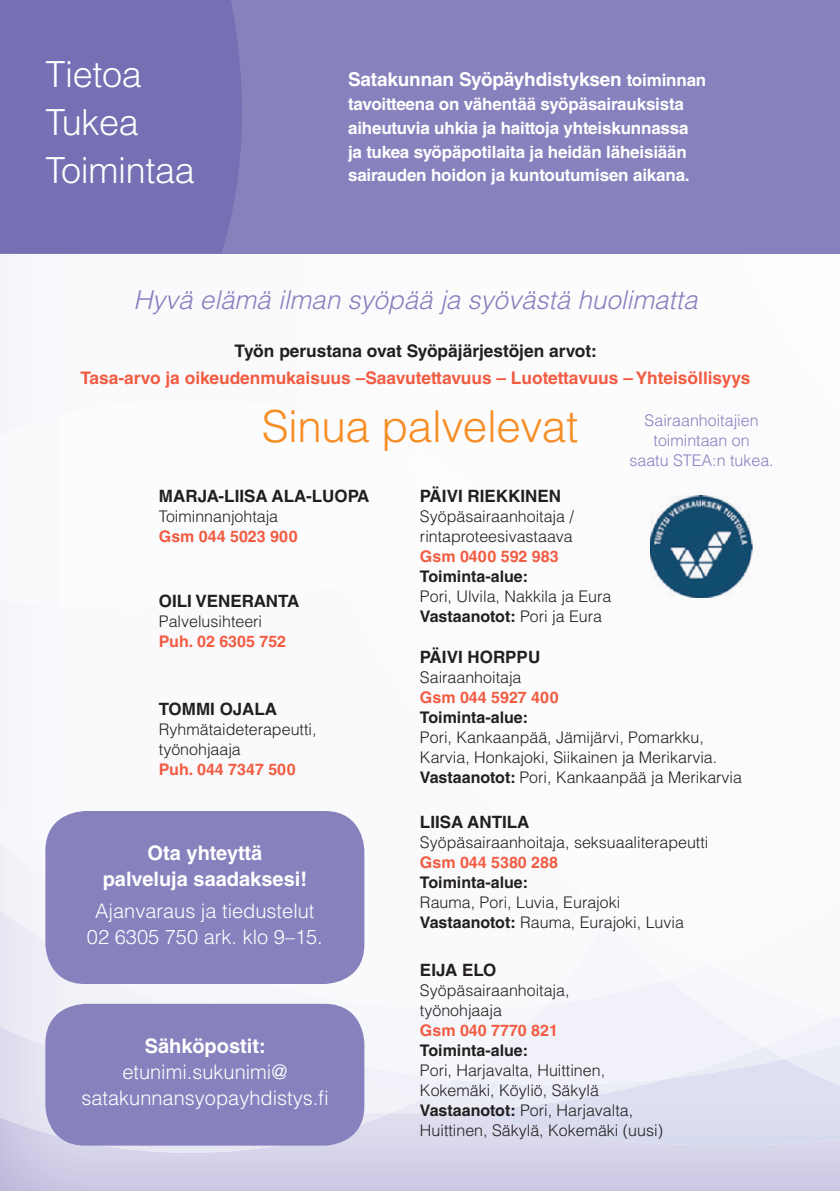
<style>
.page{position:relative;width:840px;height:1191px;background:#fff}
.page>*{position:absolute;margin:0;border:0;box-sizing:border-box;transform-origin:0 0}
.t1{font:300 44px "Helvetica LT Std";letter-spacing:-.01em;color:#f68e26}
.t2{font:300 36px/48px "Helvetica LT Std";letter-spacing:-.01em;color:#fff}
.t3{font:italic 300 26px "Helvetica LT Std";color:#8781bd}
.t4{font:300 20px/26px "Helvetica LT Std";color:#fff;text-align:center}
.t5{font:700 20px/26px "Helvetica LT Std";color:#fff;text-align:center}
.t6{font:700 19px "Helvetica LT Std";letter-spacing:-.01em;color:#fff}
.t7{font:700 17.4px "Helvetica LT Std";color:#f15c42}
.t8{font:700 17.4px "Helvetica LT Std";color:#231f20}
.t9{font:700 17px/23.8px "Helvetica LT Std";letter-spacing:-.01em;color:#fff}
.t10{font:700 17px "Helvetica LT Std";color:#231f20}
.t11{font:300 16px/20px "Helvetica LT Std";color:#231f20}
.t12{font:700 16px "Helvetica LT Std";color:#f15c42}
.t13{font:700 16px "Helvetica LT Std";color:#231f20}
.t14{font:300 16px/20px "Helvetica LT Std";color:#8781bd;text-align:center}
.s1{font-size:17px}
.s2{font-weight:700}
</style>
<div class="page">
<img style="left:0;top:1113px;width:390px;height:39px">
<div style="left:466px;top:1078px;width:373px;height:67px;background:#dbddef"></div>
<img style="left:783px;top:1058px;width:56px;height:28px">
<img style="left:422px;top:1084px;width:244px;height:27px">
<div style="left:364px;top:1079px;width:91px;height:19px;background:#f1f2f9"></div>
<img style="left:0;top:1010px;width:61px;height:44px">
<img style="left:455px;top:1005px;width:308px;height:79px">
<div style="left:667px;top:980px;width:165px;height:67px;background:#f1f2f9"></div>
<div style="left:348px;top:1010px;width:197px;height:69px;background:#f6f7fb"></div>
<img style="left:0;top:608px;width:604px;height:402px">
<div style="left:710px;top:980px;width:122px;height:36px;background:#f6f7fb"></div>
<img style="left:524px;top:540px;width:229px;height:425px">
<img style="left:345px;top:608px;width:79px;height:261px">
<img style="left:424px;top:540px;width:214px;height:366px">
<img style="left:303px;top:412px;width:109px;height:23px">
<img style="left:424px;top:540px;width:100px;height:23px">
<div style="left:0;top:0;width:839px;height:253px;background:#8781bd"></div>
<div style="left:0;top:0;width:242px;height:253px;background:#756fb3"></div>
<div style="left:45px;top:811px;width:319px;height:173px;background:#8781bd;border-radius:40px"></div>
<div style="left:45px;top:1003px;width:319px;height:142px;background:#8781bd;border-radius:40px"></div>
<img style="left:650px;top:496px;width:102px;height:101px">
<h2 class="t2" style="left:45px;top:50px;width:151px">Tietoa<br>Tukea<br>Toimintaa</h2>
<p class="t6" style="left:348px;top:68px;width:359px">Satakunnan Syöpäyhdistyksen <span class="s1">toiminnan</span></p>
<p class="t9" style="left:348px;top:92px;width:343px">tavoitteena on vähentää syöpäsairauksista aiheutuvia uhkia ja haittoja yhteiskunnassa ja tukea syöpäpotilaita ja heidän läheisiään sairauden hoidon ja kuntoutumisen aikana.</p>
<h3 class="t3" style="left:133px;top:284px;width:565px">Hyvä elämä ilman syöpää ja syövästä huolimatta</h3>
<p class="t8" style="left:234px;top:340px;width:364px">Työn perustana ovat Syöpäjärjestöjen arvot:</p>
<p class="t7" style="left:80px;top:368px;width:671px">Tasa-arvo ja oikeudenmukaisuus –Saavutettavuus – Luotettavuus – Yhteisöllisyys</p>
<h1 class="t1" style="left:261px;top:398px;width:318px">Sinua palvelevat</h1>
<p class="t14" style="left:629px;top:410px;width:146px">Sairaanhoitajien toimintaan on<br>saatu STEA:n tukea.</p>
<p class="t10" style="left:159px;top:485px;width:212px">MARJA-LIISA ALA-LUOPA</p>
<p class="t11" style="left:159px;top:506px;width:121px">Toiminnanjohtaja</p>
<p class="t12" style="left:159px;top:526px;width:140px">Gsm 044 5023 900</p>
<p class="t10" style="left:159px;top:590px;width:142px">OILI VENERANTA</p>
<p class="t11" style="left:159px;top:610px;width:105px">Palvelusihteeri</p>
<p class="t12" style="left:159px;top:631px;width:129px">Puh. 02 6305 752</p>
<p class="t10" style="left:159px;top:698px;width:119px">TOMMI OJALA</p>
<p class="t11" style="left:159px;top:719px;width:159px">Ryhmätaideterapeutti, työnohjaaja</p>
<p class="t12" style="left:159px;top:759px;width:138px">Puh. 044 7347 500</p>
<p class="t5" style="left:103px;top:839px;width:206px">Ota yhteyttä palveluja saadaksesi!</p>
<p class="t4" style="left:87px;top:897px;width:237px">Ajanvaraus ja tiedustelut<br>02 6305 750 ark. klo 9–15.</p>
<p class="t5" style="left:145px;top:1032px;width:122px">Sähköpostit:</p>
<p class="t4" style="left:81px;top:1059px;width:248px">etunimi.sukunimi@ satakunnansyopayhdistys.fi</p>
<p class="t10" style="left:420px;top:485px;width:142px">PÄIVI RIEKKINEN</p>
<p class="t11" style="left:420px;top:506px;width:155px">Syöpäsairaanhoitaja / rintaproteesivastaava</p>
<p class="t12" style="left:420px;top:546px;width:140px">Gsm 0400 592 983</p>
<p class="t13" style="left:420px;top:566px;width:110px">Toiminta-alue:</p>
<p class="t11" style="left:420px;top:586px;width:193px">Pori, Ulvila, Nakkila ja Eura<br><span class="s2">Vastaanotot:</span> Pori ja Eura</p>
<p class="t10" style="left:420px;top:646px;width:122px">PÄIVI HORPPU</p>
<p class="t11" style="left:420px;top:667px;width:103px">Sairaanhoitaja</p>
<p class="t12" style="left:420px;top:687px;width:140px">Gsm 044 5927 400</p>
<p class="t13" style="left:420px;top:707px;width:110px">Toiminta-alue:</p>
<p class="t11" style="left:420px;top:727px;width:323px">Pori, Kankaanpää, Jämijärvi, Pomarkku,<br>Karvia, Honkajoki, Siikainen ja Merikarvia.<br><span class="s2">Vastaanotot:</span> Pori, Kankaanpää ja Merikarvia</p>
<p class="t10" style="left:420px;top:811px;width:111px">LIISA ANTILA</p>
<p class="t11" style="left:420px;top:831px;width:290px">Syöpäsairaanhoitaja, seksuaaliterapeutti</p>
<p class="t12" style="left:420px;top:852px;width:139px">Gsm 044 5380 288</p>
<p class="t13" style="left:420px;top:872px;width:110px">Toiminta-alue:</p>
<p class="t11" style="left:420px;top:891px;width:265px">Rauma, Pori, Luvia, Eurajoki<br><span class="s2">Vastaanotot:</span> Rauma, Eurajoki, Luvia</p>
<p class="t10" style="left:420px;top:959px;width:78px">EIJA ELO</p>
<p class="t11" style="left:420px;top:979px;width:151px">Syöpäsairaanhoitaja, työnohjaaja</p>
<p class="t12" style="left:420px;top:1020px;width:139px">Gsm 040 7770 821</p>
<p class="t13" style="left:420px;top:1040px;width:110px">Toiminta-alue:</p>
<p class="t11" style="left:420px;top:1059px;width:244px">Pori, Harjavalta, Huittinen,<br>Kokemäki, Köyliö, Säkylä<br><span class="s2">Vastaanotot:</span> Pori, Harjavalta,<br>Huittinen, Säkylä, Kokemäki (uusi)</p>
</div>
